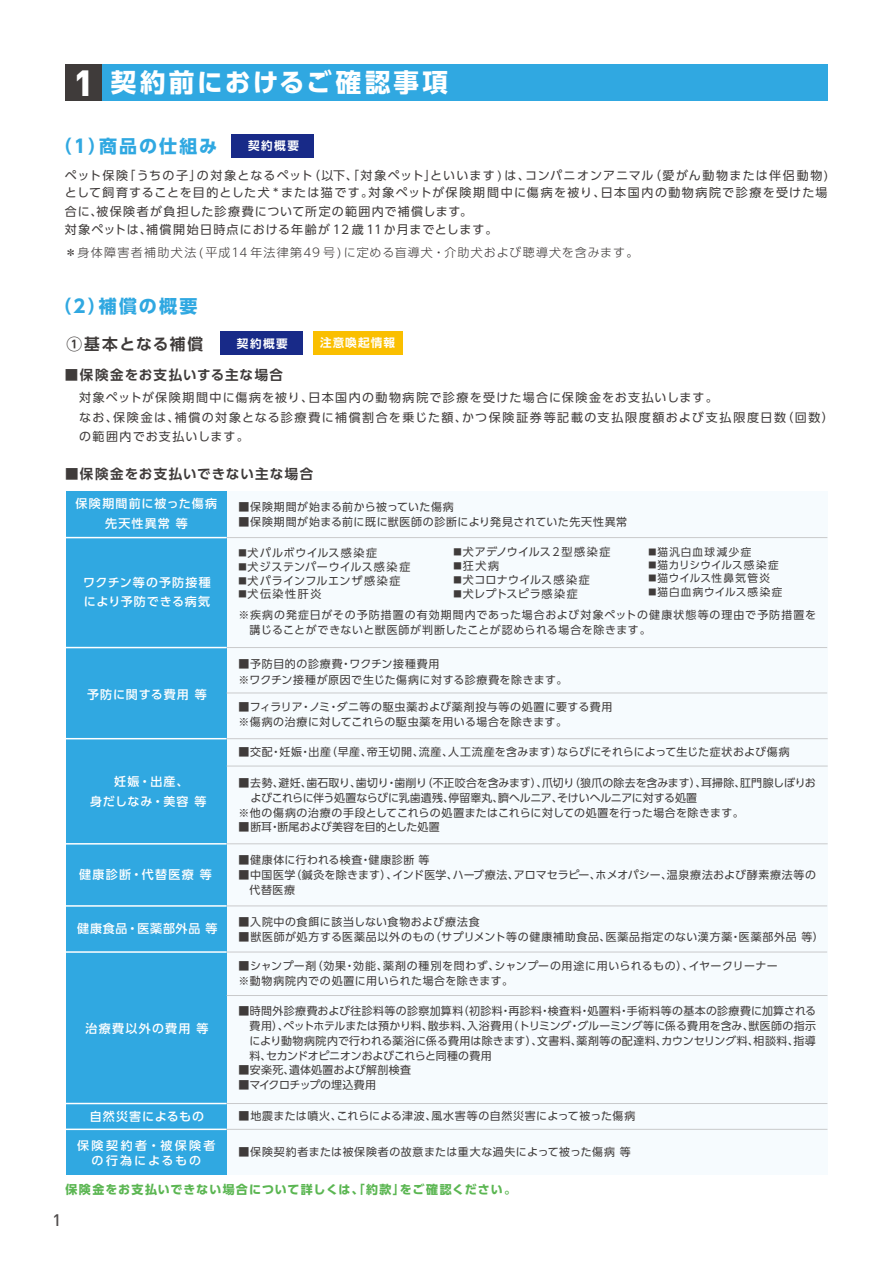
<style>
.page{position:relative;width:893px;height:1263px;background:#fff}
.page>*{position:absolute;margin:0;border:0;box-sizing:border-box;transform-origin:0 0}
.t1{font:700 25.5px "UD Shin Go Pro";letter-spacing:.115em;color:#fff}
.t2{font:700 18px "UD Shin Go Pro";letter-spacing:.12em;color:#30a8e1}
.t3{font:500 16.5px "DIN Pro";color:#4d4a4a}
.t4{font:700 15.75px "UD Shin Go Pro De";letter-spacing:.095em;color:#3f3b3a}
.t5{font:700 13.5px "UD Shin Go Pro De";letter-spacing:.085em;color:#3f3b3a}
.t6{font:12px/19.5px "UD Shin Go Pro";letter-spacing:.105em;color:#3f3b3a}
.t7{font:500 12px/19.5px "UD Shin Go Pro";letter-spacing:.085em;color:#fff;text-align:center}
.t8{font:300 12px "UD Shin Go Pro";letter-spacing:.09em;color:#3f3b3a}
.t9{font:700 12px "UD Shin Go Pro";letter-spacing:.09em;color:#5bb652}
.t10{font:500 12px "UD Shin Go Pro";letter-spacing:.105em;color:#fff}
.t11{font:500 12px "UD Shin Go Pro";letter-spacing:.06em;color:#fff}
.t12{font:500 11.7px/14.2px "UD Shin Go Pro";letter-spacing:.195em;color:#fff;text-align:center}
.t13{font:700 11.55px "UD Shin Go Pro De";letter-spacing:.12em;color:#fff}
.t14{font:11.1px "UD Shin Go Pro";letter-spacing:.055em;color:#3f3b3a}
.t15{font:11.1px "UD Shin Go Pro";letter-spacing:.03em;color:#3f3b3a}
.t16{font:11.1px "UD Shin Go Pro";letter-spacing:.015em;color:#3f3b3a}
.t17{font:11.1px "UD Shin Go Pro";letter-spacing:.095em;color:#3f3b3a}
.t18{font:10.95px/15.1px "UD Shin Go Pro";letter-spacing:.04em;color:#3f3b3a}
.t19{font:10.95px/14.4px "UD Shin Go Pro";letter-spacing:.075em;color:#3f3b3a}
.t20{font:10.95px "UD Shin Go Pro";letter-spacing:-.01em;color:#3f3b3a}
.t21{font:10.95px "UD Shin Go Pro";letter-spacing:.065em;color:#3f3b3a}
.t22{font:10.95px "UD Shin Go Pro";letter-spacing:-.015em;color:#3f3b3a}
.t23{font:10.95px "UD Shin Go Pro";letter-spacing:.005em;color:#3f3b3a}
.t24{font:10.95px "UD Shin Go Pro";letter-spacing:-.03em;color:#3f3b3a}
.t25{font:10.65px "UD Shin Go Pro";letter-spacing:.025em;color:#3f3b3a}
.t26{font:10.65px "UD Shin Go Pro";letter-spacing:.095em;color:#3f3b3a}
.t27{font:10.65px "UD Shin Go Pro";letter-spacing:.07em;color:#3f3b3a}
.t28{font:10.65px "UD Shin Go Pro";letter-spacing:.13em;color:#3f3b3a}
.s1{font-family:"DIN Pro";font-weight:900;font-size:36px}
.s2{font-size:8.25px}
.s3{font-size:7.95px}
</style>
<div class="page">
<div style="left:65px;top:64px;width:762px;height:37px;background:#30a8e1"></div>
<div style="left:65px;top:64px;width:37px;height:37px;background:#3f3b3a"></div>
<div style="left:232px;top:134px;width:82px;height:24px;background:#182a88"></div>
<div style="left:220px;top:331px;width:83px;height:24px;background:#182a88"></div>
<div style="left:313px;top:331px;width:89px;height:24px;background:#fabf00"></div>
<div style="left:227px;top:491px;width:600px;height:683px;background:#f6fbfe"></div>
<div style="left:66px;top:491px;width:161px;height:683px;background:#30a8e1"></div>
<hr style="left:227px;top:537px;width:600px;height:1px;background:#c9cacb">
<hr style="left:64px;top:537px;width:163px;height:1px;background:#fff">
<hr style="left:227px;top:647px;width:600px;height:1px;background:#c9cacb">
<hr style="left:227px;top:693px;width:600px;height:1px;background:#c9cacb">
<hr style="left:65px;top:647px;width:162px;height:1px;background:#fff">
<hr style="left:65px;top:738px;width:162px;height:1px;background:#fff">
<hr style="left:227px;top:766px;width:601px;height:1px;background:#c9cacb">
<hr style="left:65px;top:843px;width:162px;height:1px;background:#fff">
<hr style="left:65px;top:905px;width:162px;height:2px;background:#fff">
<hr style="left:65px;top:951px;width:162px;height:2px;background:#fff">
<hr style="left:65px;top:1103px;width:162px;height:1px;background:#fff">
<hr style="left:65px;top:1128px;width:162px;height:2px;background:#fff">
<hr style="left:227px;top:905px;width:600px;height:1px;background:#c9cacb">
<hr style="left:227px;top:952px;width:600px;height:1px;background:#c9cacb">
<hr style="left:227px;top:843px;width:601px;height:1px;background:#c9cacb">
<hr style="left:227px;top:738px;width:601px;height:1px;background:#c9cacb">
<hr style="left:227px;top:995px;width:600px;height:1px;background:#c9cacb">
<hr style="left:227px;top:1103px;width:600px;height:1px;background:#c9cacb">
<hr style="left:227px;top:1129px;width:600px;height:1px;background:#c9cacb">
<h1 class="t1" style="left:74px;top:62px;width:376px"><span class="s1">1</span> 契約前におけるご確認事項</h1>
<h2 class="t2" style="left:54px;top:132px;width:165px">（1）商品の仕組み</h2>
<p class="t13" style="left:248px;top:136px;width:53px">契約概要</p>
<p class="t6" style="left:65px;top:167px;width:765px;line-height:16.5px">ペット保険「うちの子」の対象となるペット（以下､「対象ペット｣といいます ) は、コンパニオンアニマル（愛がん動物または伴侶動物)として飼育することを目的とした犬 * または猫です。対象ペットが保険期間中に傷病を被り、日本国内の動物病院で診療を受けた場</p>
<p class="t6" style="left:65px;top:202px;width:434px;line-height:18px">合に､被保険者が負担した診療費について所定の範囲内で補償します｡<br>対象ペットは､補償開始日時点における年齢が 12 歳 11か月までとします。</p>
<p class="t8" style="left:65px;top:243px;width:575px">＊身体障害者補助犬法 (平成14 年法律第49 号)に定める盲導犬・介助犬および聴導犬を含みます。</p>
<h2 class="t2" style="left:53px;top:292px;width:146px">（2）補償の概要</h2>
<h3 class="t4" style="left:67px;top:331px;width:138px">①基本となる補償</h3>
<p class="t13" style="left:237px;top:334px;width:53px">契約概要</p>
<p class="t13" style="left:320px;top:333px;width:76px">注意喚起情報</p>
<p class="t5" style="left:65px;top:364px;width:220px">■保険金をお支払いする主な場合</p>
<p class="t6" style="left:79px;top:387px;width:756px">対象ペットが保険期間中に傷病を被り、日本国内の動物病院で診療を受けた場合に保険金をお支払いします。<br>なお、保険金は、補償の対象となる診療費に補償割合を乗じた額、かつ保険証券等記載の支払限度額および支払限度日数（回数）の範囲内でお支払いします。</p>
<p class="t5" style="left:65px;top:463px;width:250px">■保険金をお支払いできない主な場合</p>
<p class="t7" style="left:76px;top:494px;width:143px">保険期間前に被った傷病先天性異常 等</p>
<p class="t7" style="left:83px;top:572px;width:129px;text-align:left">ワクチン等の予防接種により予防できる病気</p>
<p class="t7" style="left:87px;top:684px;width:121px">予防に関する費用 等</p>
<p class="t7" style="left:90px;top:772px;width:118px">妊娠・出産、<br>身だしなみ・美容 等</p>
<p class="t10" style="left:79px;top:865px;width:134px">健康診断・代替医療 等</p>
<p class="t11" style="left:77px;top:919px;width:142px">健康食品・医薬部外品 等</p>
<p class="t10" style="left:86px;top:1019px;width:124px">治療費以外の費用 等</p>
<p class="t7" style="left:90px;top:1106px;width:116px">自然災害によるもの</p>
<p class="t12" style="left:77px;top:1138px;width:140px">保険契約者・被保険者の行為によるもの</p>
<p class="t18" style="left:239px;top:499px;width:228px">■保険期間が始まる前から被っていた傷病　</p>
<p class="t18" style="left:239px;top:514px;width:390px">■保険期間が始まる前に既に獣医師の診断により発見されていた先天性異常</p>
<p class="t17" style="left:238px;top:544px;width:140px"><span class="s2">■</span>犬パルボウイルス感染症</p>
<p class="t14" style="left:238px;top:558px;width:173px"><span class="s2">■</span>犬ジステンパーウイルス感染症</p>
<p class="t14" style="left:238px;top:571px;width:164px"><span class="s2">■</span>犬パラインフルエンザ感染症</p>
<p class="t14" style="left:238px;top:585px;width:85px"><span class="s2">■</span>犬伝染性肝炎</p>
<p class="t16" style="left:453px;top:543px;width:159px"><span class="s2">■</span>犬アデノウイルス２型感染症</p>
<p class="t14" style="left:453px;top:557px;width:47px"><span class="s2">■</span>狂犬病</p>
<p class="t15" style="left:453px;top:571px;width:138px"><span class="s2">■</span>犬コロナウイルス感染症</p>
<p class="t15" style="left:453px;top:585px;width:126px"><span class="s2">■</span>犬レプトスピラ感染症</p>
<p class="t28" style="left:648px;top:543px;width:105px"><span class="s3">■</span>猫汎白血球減少症</p>
<p class="t25" style="left:648px;top:556px;width:132px"><span class="s3">■</span>猫カリシウイルス感染症</p>
<p class="t27" style="left:648px;top:570px;width:123px"><span class="s3">■</span>猫ウイルス性鼻気管炎</p>
<p class="t26" style="left:648px;top:583px;width:136px"><span class="s3">■</span>猫白血病ウイルス感染症</p>
<p class="t19" style="left:249px;top:608px;width:568px;text-indent:-11px">※疾病の発症日がその予防措置の有効期間内であった場合および対象ペットの健康状態等の理由で予防措置を講じることができないと獣医師が判断したことが認められる場合を除きます。</p>
<p class="t18" style="left:239px;top:656px;width:330px">■予防目的の診療費・ワクチン接種費用<br>※ワクチン接種が原因で生じた傷病に対する診療費を除きます。</p>
<p class="t18" style="left:239px;top:699px;width:375px">■フィラリア・ノミ・ダニ等の駆虫薬および薬剤投与等の処置に要する費用※傷病の治療に対してこれらの駆虫薬を用いる場合を除きます。</p>
<p class="t18" style="left:239px;top:744px;width:553px">■交配・妊娠・出産（早産、帝王切開、流産、人工流産を含みます）ならびにそれらによって生じた症状および傷病</p>
<p class="t20" style="left:239px;top:773px;width:579px">■去勢、避妊、歯石取り、歯切り・歯削り（不正咬合を含みます）、爪切り（狼爪の除去を含みます）、耳掃除、肛門腺しぼりお</p>
<p class="t22" style="left:251px;top:789px;width:448px">よびこれらに伴う処置ならびに乳歯遺残、停留睾丸、臍ヘルニア、そけいヘルニアに対する処置</p>
<p class="t18" style="left:239px;top:804px;width:507px">※他の傷病の治療の手段としてこれらの処置またはこれらに対しての処置を行った場合を除きます。</p>
<p class="t23" style="left:239px;top:818px;width:203px">■断耳・断尾および美容を目的とした処置</p>
<p class="t18" style="left:239px;top:851px;width:192px">■健康体に行われる検査・健康診断 等</p>
<p class="t18" style="left:249px;top:867px;width:568px;text-indent:-11px">■中国医学（鍼灸を除きます）、インド医学、ハーブ療法、アロマセラピー、ホメオパシー、温泉療法および酵素療法等の代替医療</p>
<p class="t18" style="left:239px;top:914px;width:243px">■入院中の食餌に該当しない食物および療法食</p>
<p class="t21" style="left:239px;top:928px;width:587px">■獣医師が処方する医薬品以外のもの（サプリメント等の健康補助食品、医薬品指定のない漢方薬・医薬部外品 等）</p>
<p class="t18" style="left:239px;top:958px;width:541px">■シャンプー剤（効果・効能、薬剤の種別を問わず、シャンプーの用途に用いられるもの）、イヤークリーナー※動物病院内での処置に用いられた場合を除きます。</p>
<p class="t18" style="left:249px;top:1003px;width:568px;text-align:justify;text-indent:-11px">■時間外診療費および往診料等の診察加算料（初診料・再診料・検査料・処置料・手術料等の基本の診療費に加算される費用）、ペットホテルまたは預かり料、散歩料、入浴費用（トリミング・グルーミング等に係る費用を含み、獣医師の指示により動物病院内で行われる薬浴に係る費用は除きます）、文書料、薬剤等の配達料、カウンセリング料、相談料、指導料、セカンドオピニオンおよびこれらと同種の費用</p>
<p class="t18" style="left:239px;top:1062px;width:174px">■安楽死、遺体処置および解剖検査</p>
<p class="t24" style="left:239px;top:1076px;width:139px">■マイクロチップの埋込費用</p>
<p class="t18" style="left:239px;top:1108px;width:398px">■地震または噴火、これらによる津波、風水害等の自然災害によって被った傷病</p>
<p class="t18" style="left:239px;top:1144px;width:394px">■保険契約者または被保険者の故意または重大な過失によって被った傷病 等</p>
<p class="t9" style="left:65px;top:1179px;width:452px">保険金をお支払いできない場合について詳しくは、「約款」をご確認ください。</p>
<h3 class="t3" style="left:52px;top:1210px;width:10px">1</h3>
</div>
